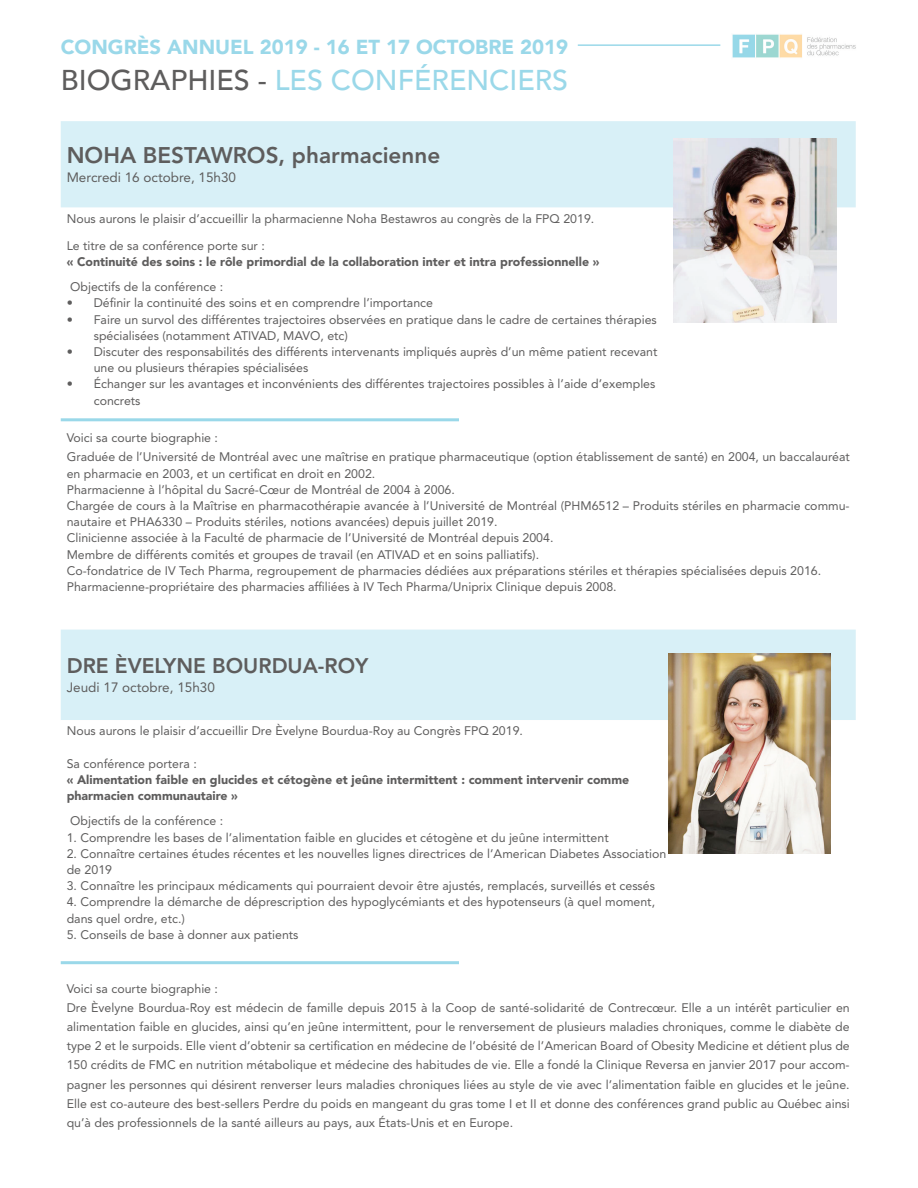
<style>
.page{position:relative;width:918px;height:1188px;background:#fff}
.page>*{position:absolute;margin:0;border:0;box-sizing:border-box;transform-origin:0 0}
.t1{font:500 28.65px "Avenir";color:#9ad8e9}
.t2{font:800 22.5px "Avenir LT Std";color:#5e5d5d}
.t3{font:800 21px "Avenir LT Std";color:#5e5d5d}
.t4{font:900 20.25px "Avenir";color:#9ad8e9}
.t5{font:13.5px "Avenir LT Std";color:#5e5d5d}
.t6{font:12.3px/16.2px "Avenir LT Std";color:#5e5d5d}
.t7{font:900 12.3px/16.2px "Avenir LT Std";color:#5e5d5d}
.s1{color:#5e5d5d}
</style>
<div class="page">
<div style="left:61px;top:121px;width:795px;height:86px;background:#d8f0f7"></div>
<img style="left:674px;top:139px;width:162px;height:183px">
<hr style="left:61px;top:418px;width:398px;height:3px;background:#9ad8e9">
<hr style="left:578px;top:44px;width:142px;height:2px;background:#9ad8e9">
<img style="left:732px;top:34px;width:124px;height:24px">
<div style="left:61px;top:630px;width:795px;height:90px;background:#d8f0f7"></div>
<hr style="left:61px;top:961px;width:398px;height:3px;background:#9ad8e9">
<img style="left:669px;top:653px;width:162px;height:201px">
<h3 class="t4" style="left:61px;top:29px;width:371px">CONGRÈS ANNUEL 2019 - 16 ET 17 OCTOBRE</h3>
<h3 class="t4" style="left:520px;top:29px;width:49px">2019</h3>
<h1 class="t1" style="left:61px;top:56px;width:509px"><span class="s1">BIOGRAPHIES -</span> LES CONFÉRENCIERS</h1>
<h2 class="t2" style="left:67px;top:142px;width:375px">NOHA BESTAWROS, PHARMACIENNE</h2>
<p class="t5" style="left:67px;top:170px;width:171px">Mercredi 16 octobre, 15h30</p>
<p class="t6" style="left:67px;top:205px;width:529px;line-height:27px">Nous aurons le plaisir d’accueillir la pharmacienne Noha Bestawros au congrès de la FPQ 2019.<br>Le titre de sa conférence porte sur :</p>
<p class="t7" style="left:67px;top:254px;width:534px">« Continuité des soins : le rôle primordial de la collaboration inter et intra professionnelle »</p>
<p class="t6" style="left:70px;top:279px;width:154px">Objectifs de la conférence :</p>
<p class="t6" style="left:67px;top:295px;width:368px">• Définir la continuité des soins et en comprendre l’importance</p>
<p class="t6" style="left:94px;top:311px;width:565px;text-indent:-27px">• Faire un survol des différentes trajectoires observées en pratique dans le cadre de certaines thérapies spécialisées (notamment ATIVAD, MAVO, etc)</p>
<p class="t6" style="left:94px;top:344px;width:565px;text-indent:-27px">• Discuter des responsabilités des différents intervenants impliqués auprès d’un même patient recevant une ou plusieurs thérapies spécialisées</p>
<p class="t6" style="left:94px;top:376px;width:563px;text-indent:-27px">• Échanger sur les avantages et inconvénients des différentes trajectoires possibles à l’aide d’exemples concrets</p>
<p class="t6" style="left:67px;top:428px;width:785px;line-height:19.2px">Voici sa courte biographie :<br>Graduée de l’Université de Montréal avec une maîtrise en pratique pharmaceutique (option établissement de santé) en 2004, un baccalauréat</p>
<p class="t6" style="left:67px;top:465px;width:785px">en pharmacie en 2003, et un certificat en droit en 2002.<br>Pharmacienne à l’hôpital du Sacré-Cœur de Montréal de 2004 à 2006.<br>Chargée de cours à la Maîtrise en pharmacothérapie avancée à l’Université de Montréal (PHM6512 – Produits stériles en pharmacie commu&shy;nautaire et PHA6330 – Produits stériles, notions avancées) depuis juillet 2019.<br>Clinicienne associée à la Faculté de pharmacie de l’Université de Montréal depuis 2004.<br>Membre de différents comités et groupes de travail (en ATIVAD et en soins palliatifs).<br>Co-fondatrice de IV Tech Pharma, regroupement de pharmacies dédiées aux préparations stériles et thérapies spécialisées depuis 2016.<br>Pharmacienne-propriétaire des pharmacies affiliées à IV Tech Pharma/Uniprix Clinique depuis 2008.</p>
<h3 class="t3" style="left:67px;top:653px;width:303px">DRE ÈVELYNE BOURDUA-ROY</h3>
<p class="t5" style="left:67px;top:680px;width:150px">Jeudi 17 octobre, 15h30</p>
<p class="t6" style="left:67px;top:723px;width:458px">Nous aurons le plaisir d’accueillir Dre Èvelyne Bourdua-Roy au Congrès FPQ 2019.</p>
<p class="t6" style="left:67px;top:756px;width:132px">Sa conférence portera :</p>
<p class="t7" style="left:67px;top:772px;width:564px">« Alimentation faible en glucides et cétogène et jeûne intermittent : comment intervenir comme pharmacien communautaire »</p>
<p class="t6" style="left:70px;top:813px;width:154px">Objectifs de la conférence :</p>
<p class="t6" style="left:67px;top:829px;width:543px">1. Comprendre les bases de l’alimentation faible en glucides et cétogène et du jeûne intermittent</p>
<p class="t6" style="left:67px;top:845px;width:601px">2. Connaître certaines études récentes et les nouvelles lignes directrices de l’American Diabetes Association de 2019</p>
<p class="t6" style="left:67px;top:878px;width:590px">3. Connaître les principaux médicaments qui pourraient devoir être ajustés, remplacés, surveillés et cessés</p>
<p class="t6" style="left:67px;top:894px;width:590px">4. Comprendre la démarche de déprescription des hypoglycémiants et des hypotenseurs (à quel moment, dans quel ordre, etc.)</p>
<p class="t6" style="left:67px;top:926px;width:233px">5. Conseils de base à donner aux patients</p>
<p class="t6" style="left:67px;top:979px;width:785px;line-height:19.2px">Voici sa courte biographie :<br>Dre Èvelyne Bourdua-Roy est médecin de famille depuis 2015 à la Coop de santé-solidarité de Contrecœur. Elle a un intérêt particulier en alimentation faible en glucides, ainsi qu’en jeûne intermittent, pour le renversement de plusieurs maladies chroniques, comme le diabète de type 2 et le surpoids. Elle vient d’obtenir sa certification en médecine de l’obésité de l’American Board of Obesity Medicine et détient plus de 150 crédits de FMC en nutrition métabolique et médecine des habitudes de vie. Elle a fondé la Clinique Reversa en janvier 2017 pour accom&shy;pagner les personnes qui désirent renverser leurs maladies chroniques liées au style de vie avec l’alimentation faible en glucides et le jeûne.<br>Elle est co-auteure des best-sellers Perdre du poids en mangeant du gras tome I et II et donne des conférences grand public au Québec ainsi qu’à des professionnels de la santé ailleurs au pays, aux États-Unis et en Europe.</p>
</div>
